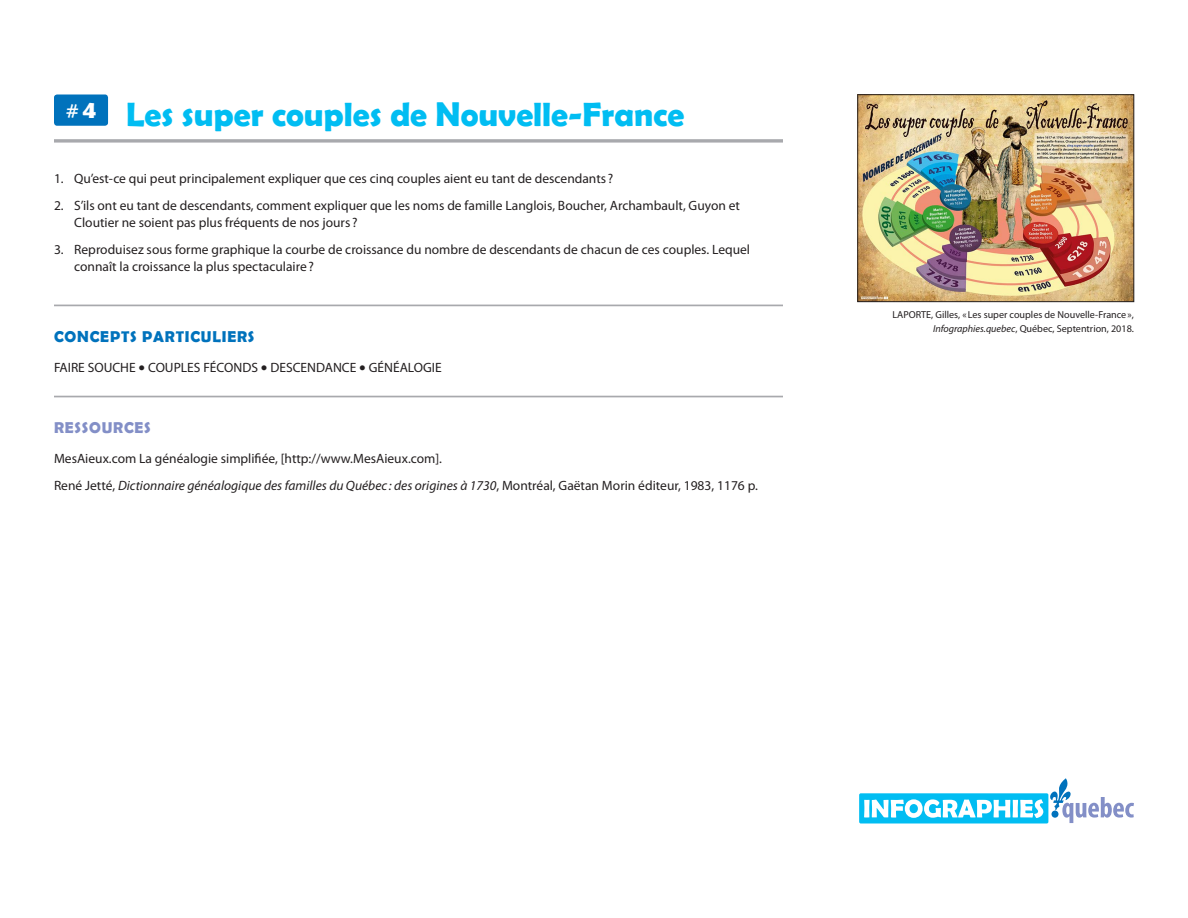
<style>
.page{position:relative;width:1188px;height:918px;background:#fff}
.page>*{position:absolute;margin:0;border:0;box-sizing:border-box;transform-origin:0 0}
.TITRE{font:700 33.75px "Berlin Sans FB Demi";color:#01bdf2}
.t1{font:700 18.75px "Berlin Sans FB Demi";color:#fff}
.SOUS-TITRE-1{font:700 15.75px "Berlin Sans FB Demi";letter-spacing:.05em;color:#0072bc}
.SOUS-TITRE-2{font:700 15.75px "Berlin Sans FB Demi";letter-spacing:.05em;color:#838fc7}
.ÉNUMÉRATION{font:13.5px/16.8px "Myriad Pro";color:#231f20}
.TEXTE{font:italic 13.5px "Myriad Pro";color:#231f20}
.TEXTE-2{font:13.5px "Myriad Pro";color:#231f20}
.TEXTE-3{font:10.2px/13.5px "Myriad Pro";color:#231f20;text-align:right}
.s1{font-size:24.9px}
.s2{font-size:23.7px}
.s3{font-style:normal}
.s4{font-style:italic}
</style>
<div class="page">
<svg style="left:54px;top:139px;width:729px;height:4px;background:#b5b6b9"></svg>
<hr style="left:54px;top:305px;width:729px;height:1px;background:#a8a9ad">
<hr style="left:54px;top:396px;width:729px;height:1px;background:#a8a9ad">
<div style="left:54px;top:94px;width:54px;height:32px;background:#0072bc;border-radius:3px"></div>
<svg style="left:859px;top:778px;width:275px;height:45px"></svg>
<img style="left:860px;top:96px;width:272px;height:204px">
<div style="left:858px;top:94px;width:276px;height:208px;border:1px solid #231f20"></div>
<p class="t1" style="left:66px;top:99px;width:32px">#<span class="s1">4</span></p>
<p class="TITRE" style="left:126px;top:95px;width:560px">Les super couples de Nouvelle-France</p>
<p class="ÉNUMÉRATION" style="left:54px;top:170px;width:561px">1. Qu’est-ce qui peut principalement expliquer que ces cinq couples aient eu tant de descendants ?</p>
<p class="ÉNUMÉRATION" style="left:74px;top:197px;width:667px;text-indent:-20px">2. S’ils ont eu tant de descendants, comment expliquer que les noms de famille Langlois, Boucher, Archambault, Guyon et<br>Cloutier ne soient pas plus fréquents de nos jours ?</p>
<p class="ÉNUMÉRATION" style="left:74px;top:241px;width:677px;text-indent:-20px">3. Reproduisez sous forme graphique la courbe de croissance du nombre de descendants de chacun de ces couples. Lequel connaît la croissance la plus spectaculaire ?</p>
<p class="SOUS-TITRE-1" style="left:54px;top:327px;width:202px">CONCEPTS PARTICULIERS</p>
<p class="ÉNUMÉRATION" style="left:54px;top:359px;width:389px">FAIRE SOUCHE <span class="s2">•</span> COUPLES FÉCONDS <span class="s2">•</span> DESCENDANCE <span class="s2">•</span> GÉNÉALOGIE</p>
<p class="SOUS-TITRE-2" style="left:54px;top:418px;width:98px">RESSOURCES</p>
<p class="TEXTE-2" style="left:54px;top:451px;width:390px">MesAieux.com La généalogie simplifiée, [http://www.MesAieux.com].</p>
<p class="TEXTE" style="left:54px;top:478px;width:705px"><span class="s3">René Jetté,</span> Dictionnaire généalogique des familles du Québec : des origines à 1730<span class="s3">, Montréal, Gaëtan Morin éditeur, 1983, 1176 p.</span></p>
<p class="TEXTE-3" style="left:892px;top:308px;width:243px">LAPORTE, Gilles, « Les super couples de Nouvelle-France»,<br><span class="s4">Infographies.quebec</span>, Québec, Septentrion, 2018.</p>
</div>
